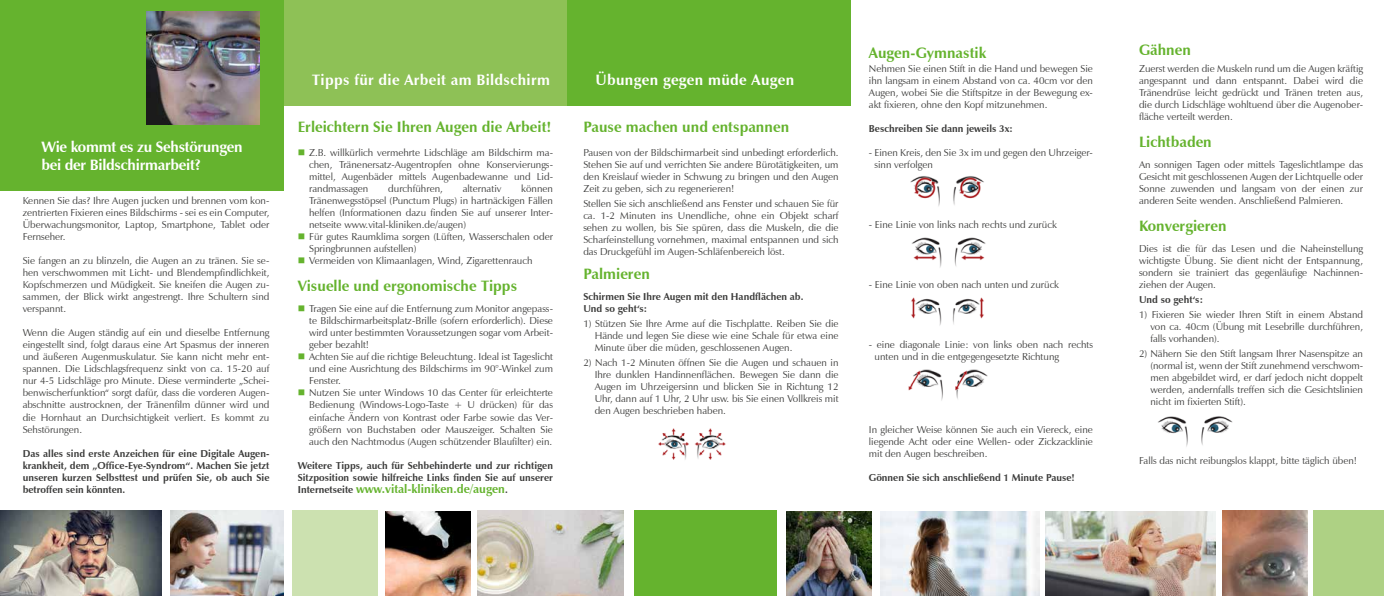
<style>
.page{position:relative;width:1384px;height:596px;background:#fff}
.page>*{position:absolute;margin:0;border:0;box-sizing:border-box;transform-origin:0 0}
.t1{font:700 15px "Zapf Humanist 601 BT";color:#65b32e}
.t2{font:700 15px "Zapf Humanist 601 BT";letter-spacing:.01em;color:#fff}
.t3{font:700 15px/18px "Zapf Humanist 601 BT";letter-spacing:-.02em;color:#fff}
.t4{font:700 12px "Zapf Humanist 601 BT";color:#65b32e}
.t5{font:10px/12px "Zapf Humanist 601 BT";color:#3c3c3b;text-align:justify}
.t6{font:700 10px/12px "Zapf Humanist 601 BT";color:#3c3c3b}
.s1{font-size:10px;color:#3c3c3b}
</style>
<div class="page">
<div style="left:269px;top:0;width:329px;height:105px;background:#8ec156"></div>
<img style="left:1222px;top:510px;width:84px;height:85px">
<img style="left:786px;top:511px;width:85px;height:84px">
<img style="left:658px;top:428px;width:68px;height:32px">
<div style="left:0;top:0;width:283px;height:190px;background:#65b32e"></div>
<img style="left:170px;top:510px;width:113px;height:85px">
<img style="left:0;top:510px;width:162px;height:85px">
<div style="left:567px;top:0;width:283px;height:105px;background:#65b32e"></div>
<div style="left:634px;top:510px;width:143px;height:85px;background:#65b32e"></div>
<img style="left:880px;top:511px;width:159px;height:84px">
<img style="left:1045px;top:511px;width:170px;height:84px">
<div style="left:1313px;top:510px;width:70px;height:85px;background:#aed184"></div>
<img style="left:146px;top:11px;width:113px;height:114px">
<img style="left:386px;top:511px;width:85px;height:84px">
<img style="left:910px;top:176px;width:74px;height:30px">
<img style="left:911px;top:237px;width:75px;height:31px">
<img style="left:911px;top:297px;width:73px;height:29px">
<img style="left:908px;top:369px;width:80px;height:32px">
<img style="left:1158px;top:416px;width:75px;height:31px">
<div style="left:292px;top:510px;width:85px;height:85px;background:#cce1b0"></div>
<img style="left:478px;top:510px;width:146px;height:85px">
<h1 class="t3" style="left:41px;top:138px;width:203px">Wie kommt es zu Sehstörungen bei der Bildschirmarbeit?</h1>
<p class="t5" style="left:23px;top:195px;width:248px">Kennen Sie das? Ihre Augen jucken und brennen vom kon&shy;zentrierten Fixieren eines Bildschirms - sei es ein Computer, Überwachungsmonitor, Laptop, Smartphone, Tablet oder Fernseher.</p>
<p class="t5" style="left:23px;top:255px;width:248px">Sie fangen an zu blinzeln, die Augen an zu tränen. Sie se&shy;hen verschwommen mit Licht- und Blendempfindlichkeit, Kopfschmerzen und Müdigkeit. Sie kneifen die Augen zu&shy;sammen, der Blick wirkt angestrengt. Ihre Schultern sind verspannt.</p>
<p class="t5" style="left:23px;top:327px;width:248px">Wenn die Augen ständig auf ein und dieselbe Entfernung eingestellt sind, folgt daraus eine Art Spasmus der inneren und äußeren Augenmuskulatur. Sie kann nicht mehr ent&shy;spannen. Die Lidschlagsfrequenz sinkt von ca. 15-20 auf nur 4-5 Lidschläge pro Minute. Diese verminderte „Schei&shy;benwischerfunktion“ sorgt dafür, dass die vorderen Augen&shy;abschnitte austrocknen, der Tränenfilm dünner wird und die Hornhaut an Durchsichtigkeit verliert. Es kommt zu Sehstörungen.</p>
<p class="t6" style="left:23px;top:447px;width:248px;text-align:justify">Das alles sind erste Anzeichen für eine Digitale Augen&shy;krankheit, dem „Office-Eye-Syndrom“. Machen Sie jetzt unseren kurzen Selbsttest und prüfen Sie, ob auch Sie betroffen sein könnten.</p>
<h1 class="t2" style="left:312px;top:70px;width:239px">Tipps für die Arbeit am Bildschirm</h1>
<h1 class="t1" style="left:298px;top:118px;width:255px">Erleichtern Sie Ihren Augen die Arbeit!</h1>
<p class="t5" style="left:309px;top:147px;width:245px">Z.B. willkürlich vermehrte Lidschläge am Bildschirm ma&shy;chen, Tränenersatz-Augentropfen ohne Konservierungs&shy;mittel, Augenbäder mittels Augenbadewanne und Lid&shy;randmassagen</p>
<p class="t5" style="left:309px;top:183px;width:245px;text-align:left;text-indent:212px">können Tränenwegsstöpsel (Punctum Plugs) in hartnäckigen Fällen helfen (Informationen dazu finden Sie auf unserer Inter&shy;netseite www.vital-kliniken.de/augen)<br>Für gutes Raumklima sorgen (Lüften, Wasserschalen oder Springbrunnen aufstellen)<br>Vermeiden von Klimaanlagen, Wind, Zigarettenrauch</p>
<h1 class="t1" style="left:298px;top:276px;width:221px">Visuelle und ergonomische Tipps</h1>
<p class="t5" style="left:309px;top:303px;width:245px;text-align:left">Tragen Sie eine auf die Entfernung zum Monitor angepass&shy;te Bildschirmarbeitsplatz-Brille (sofern erforderlich). Diese wird unter bestimmten Voraussetzungen sogar vom Arbeit&shy;geber bezahlt!<br>Achten Sie auf die richtige Beleuchtung. Ideal ist Tageslicht und eine Ausrichtung des Bildschirms im 90°-Winkel zum Fenster.<br>Nutzen Sie unter Windows 10 das Center für erleichterte Bedienung (Windows-Logo-Taste + U drücken) für das einfache Ändern von Kontrast oder Farbe sowie das Ver&shy;größern von Buchstaben oder Mauszeiger. Schalten Sie auch den Nachtmodus (Augen schützender Blaufilter) ein.</p>
<p class="t6" style="left:298px;top:459px;width:257px">Weitere Tipps, auch für Sehbehinderte und zur richtigen<br>Sitzposition sowie hilfreiche Links finden Sie auf unserer</p>
<p class="t4" style="left:298px;top:480px;width:211px"><span class="s1">Internetseite</span> www.vital-kliniken.de/augen<span class="s1">.</span></p>
<p class="t5" style="left:388px;top:183px;width:56px">durchführen,</p>
<p class="t5" style="left:463px;top:183px;width:40px">alternativ</p>
<h1 class="t2" style="left:595px;top:70px;width:200px">Übungen gegen müde Augen</h1>
<h1 class="t1" style="left:583px;top:118px;width:207px">Pause machen und entspannen</h1>
<p class="t5" style="left:583px;top:147px;width:257px">Pausen von der Bildschirmarbeit sind unbedingt erforderlich.<br>Stehen Sie auf und verrichten Sie andere Bürotätigkeiten, um den Kreislauf wieder in Schwung zu bringen und den Augen Zeit zu geben, sich zu regenerieren!</p>
<p class="t5" style="left:583px;top:197px;width:257px">Stellen Sie sich anschließend ans Fenster und schauen Sie für ca. 1-2 Minuten ins Unendliche, ohne ein Objekt scharf sehen zu wollen, bis Sie spüren, dass die Muskeln, die die Scharfeinstellung vornehmen, maximal entspannen und sich das Druckgefühl im Augen-Schläfenbereich löst.</p>
<h1 class="t1" style="left:583px;top:264px;width:68px">Palmieren</h1>
<p class="t6" style="left:583px;top:291px;width:222px">Schirmen Sie Ihre Augen mit den Handflächen ab.<br>Und so geht‘s:</p>
<p class="t5" style="left:594px;top:317px;width:245px;text-indent:-11px">1) Stützen Sie Ihre Arme auf die Tischplatte. Reiben Sie die Hände und legen Sie diese wie eine Schale für etwa eine Minute über die müden, geschlossenen Augen.</p>
<p class="t5" style="left:594px;top:356px;width:245px;text-indent:-11px">2) Nach 1-2 Minuten öffnen Sie die Augen und schauen in Ihre dunklen Handinnenflächen. Bewegen Sie dann die Augen im Uhrzeigersinn und blicken Sie in Richtung 12<br>Uhr, dann auf 1 Uhr, 2 Uhr usw. bis Sie einen Vollkreis mit den Augen beschrieben haben.</p>
<h1 class="t1" style="left:868px;top:43px;width:119px">Augen-Gymnastik</h1>
<p class="t5" style="left:868px;top:63px;width:225px">Nehmen Sie einen Stift in die Hand und bewegen Sie ihn langsam in einem Abstand von ca. 40cm vor den Augen, wobei Sie die Stiftspitze in der Bewegung ex&shy;akt fixieren, ohne den Kopf mitzunehmen.</p>
<p class="t6" style="left:868px;top:123px;width:145px">Beschreiben Sie dann jeweils 3x:</p>
<p class="t5" style="left:874px;top:147px;width:220px;text-indent:-6px">- Einen Kreis, den Sie 3x im und gegen den Uhrzeiger&shy;sinn verfolgen</p>
<p class="t5" style="left:868px;top:219px;width:189px">- Eine Linie von links nach rechts und zurück</p>
<p class="t5" style="left:868px;top:279px;width:192px">- Eine Linie von oben nach unten und zurück</p>
<p class="t5" style="left:874px;top:339px;width:220px;text-indent:-6px">- eine diagonale Linie: von links oben nach rechts unten und in die entgegengesetzte Richtung</p>
<p class="t5" style="left:868px;top:423px;width:225px">In gleicher Weise können Sie auch ein Viereck, eine liegende Acht oder eine Wellen- oder Zickzacklinie mit den Augen beschreiben.</p>
<p class="t6" style="left:868px;top:471px;width:207px">Gönnen Sie sich anschließend 1 Minute Pause!</p>
<h1 class="t1" style="left:1138px;top:41px;width:53px">Gähnen</h1>
<p class="t5" style="left:1138px;top:63px;width:225px">Zuerst werden die Muskeln rund um die Augen kräftig angespannt und dann entspannt. Dabei wird die Tränendrüse leicht gedrückt und Tränen treten aus, die durch Lidschläge wohltuend über die Augenober&shy;fläche verteilt werden.</p>
<h1 class="t1" style="left:1138px;top:132px;width:74px">Lichtbaden</h1>
<p class="t5" style="left:1138px;top:159px;width:225px">An sonnigen Tagen oder mittels Tageslichtlampe das Gesicht mit geschlossenen Augen der Lichtquelle oder Sonne zuwenden und langsam von der einen zur anderen Seite wenden. Anschließend Palmieren.</p>
<h1 class="t1" style="left:1138px;top:216px;width:89px">Konvergieren</h1>
<p class="t5" style="left:1138px;top:243px;width:225px">Dies ist die für das Lesen und die Naheinstellung wichtigste Übung. Sie dient nicht der Entspannung, sondern sie trainiert das gegenläufige Nachinnen&shy;ziehen der Augen.</p>
<p class="t6" style="left:1138px;top:293px;width:65px">Und so geht‘s:</p>
<p class="t5" style="left:1150px;top:308px;width:214px;text-indent:-11px">1) Fixieren Sie wieder Ihren Stift in einem Abstand von ca. 40cm (Übung mit Lesebrille durchführen, falls vorhanden).</p>
<p class="t5" style="left:1150px;top:347px;width:214px;text-indent:-11px">2) Nähern Sie den Stift langsam Ihrer Nasenspitze an (normal ist, wenn der Stift zunehmend verschwom&shy;men abgebildet wird, er darf jedoch nicht doppelt werden, andernfalls treffen sich die Gesichtslinien nicht im fixierten Stift).</p>
<p class="t5" style="left:1138px;top:454px;width:219px">Falls das nicht reibungslos klappt, bitte täglich üben!</p>
</div>
